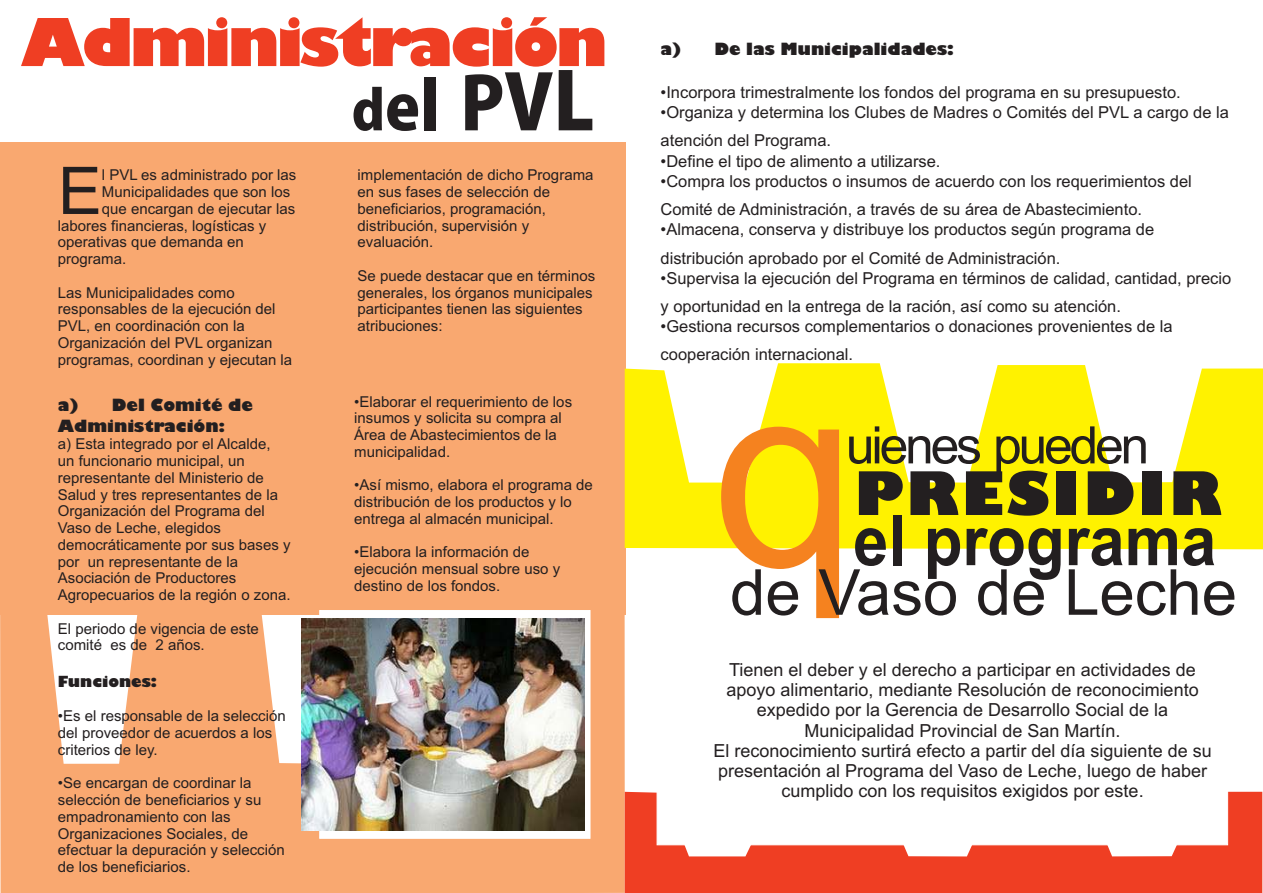
<style>
.page{position:relative;width:1263px;height:893px;background:#fff}
.page>*{position:absolute;margin:0;border:0;box-sizing:border-box;transform-origin:0 0}
.t1{font:262.5px "Arial";color:#f5821f}
.t2{font:700 69.9px "Arial";color:#231f20;scale:.91 1}
.t3{font:65.85px "Arial";color:#231f20}
.t4{font:800 64.5px "Gill Sans";letter-spacing:-.05em;color:#ef3e23}
.t5{font:63.45px "Arial";color:#231f20}
.t6{font:800 58.65px "Gill Sans";letter-spacing:.05em;color:#231f20}
.t7{font:800 54px "Koz Go Pro";color:#231f20}
.t8{font:51.6px "Arial";letter-spacing:-.065em;color:#231f20}
.t9{font:18px/20.1px "Arial";color:#231f20;text-align:center}
.t10{font:16.5px/28.3px "Arial";color:#231f20}
.t11{font:800 16.5px "Gill Sans";color:#231f20}
.t12{font:15px/16.8px "Arial";color:#231f20}
.t13{font:800 15px "Gill Sans";color:#231f20}
.s1{font-size:63px}
.s2{font-size:66px}
.s3{font-size:72px}
.s4{font-size:75px}
.s5{font-size:78px}
.s6{font-size:15px}
</style>
<div class="page">
<div style="left:0;top:143px;width:625px;height:472px;background:#f9a870"></div>
<svg style="left:0;top:512px;width:625px;height:381px;fill:#f9a870"></svg>
<svg style="left:625px;top:363px;width:638px;height:186px;fill:#fff200"></svg>
<div style="left:625px;top:791px;width:637px;height:102px;background:#ef3e23"></div>
<svg style="left:656px;top:791px;width:572px;height:55px"></svg>
<svg style="left:319px;top:610px;width:272px;height:229px"></svg>
<img style="left:302px;top:618px;width:283px;height:213px">
<h3 class="t4" style="left:21px;top:17px;width:588px">Administración</h3>
<h3 class="t7" style="left:352px;top:83px;width:244px">d<span class="s1">e</span><span class="s2">l</span> <span class="s3">P</span><span class="s4">V</span><span class="s5">L</span></h3>
<p class="t12" style="left:102px;top:168px;width:196px">l PVL es administrado por las</p>
<p class="t12" style="left:358px;top:168px;width:237px">implementación de dicho Programa</p>
<h3 class="t3" style="left:58px;top:166px;width:45px">E</h3>
<p class="t12" style="left:102px;top:185px;width:190px">Municipalidades que son los</p>
<p class="t12" style="left:358px;top:185px;width:194px">en sus fases de selección de</p>
<p class="t12" style="left:102px;top:202px;width:195px">que encargan de ejecutar las</p>
<p class="t12" style="left:358px;top:202px;width:190px">beneficiarios, programación,</p>
<p class="t12" style="left:58px;top:218px;width:210px">labores financieras, logísticas y</p>
<p class="t12" style="left:358px;top:218px;width:173px">distribución, supervisión y</p>
<p class="t12" style="left:58px;top:235px;width:187px">operativas que demanda en</p>
<p class="t12" style="left:358px;top:235px;width:77px">evaluación.</p>
<p class="t12" style="left:58px;top:252px;width:70px">programa.</p>
<p class="t12" style="left:358px;top:269px;width:239px">Se puede destacar que en términos</p>
<p class="t12" style="left:58px;top:285px;width:178px">Las Municipalidades como</p>
<p class="t12" style="left:358px;top:285px;width:237px">generales, los órganos municipales</p>
<p class="t12" style="left:58px;top:302px;width:219px">responsables de la ejecución del</p>
<p class="t12" style="left:358px;top:302px;width:227px">participantes tienen las siguientes</p>
<p class="t12" style="left:58px;top:319px;width:188px">PVL, en coordinación con la</p>
<p class="t12" style="left:358px;top:319px;width:87px">atribuciones:</p>
<p class="t12" style="left:58px;top:336px;width:236px">Organización del PVL organizan programas, coordinan y ejecutan la</p>
<p class="t11" style="left:58px;top:398px;width:196px">a) Del Comité de</p>
<p class="t12" style="left:354px;top:394px;width:219px">•Elaborar el requerimiento de los insumos y solicita su compra al</p>
<p class="t11" style="left:58px;top:419px;width:168px">Administración<span class="s6">:</span></p>
<p class="t12" style="left:354px;top:428px;width:204px">Área de Abastecimientos de la</p>
<p class="t12" style="left:58px;top:437px;width:214px">a) Esta integrado por el Alcalde,</p>
<p class="t12" style="left:354px;top:444px;width:97px">municipalidad.</p>
<p class="t12" style="left:58px;top:454px;width:207px">un funcionario municipal, un representante del Ministerio de</p>
<p class="t12" style="left:354px;top:478px;width:240px">•Así mismo, elabora el programa de</p>
<p class="t12" style="left:58px;top:487px;width:222px">Salud y tres representantes de la</p>
<p class="t12" style="left:354px;top:495px;width:219px">distribución de los productos y lo</p>
<p class="t12" style="left:58px;top:504px;width:208px">Organización del Programa del</p>
<p class="t12" style="left:354px;top:511px;width:201px">entrega al almacén municipal.</p>
<p class="t12" style="left:58px;top:521px;width:234px">Vaso de Leche, elegidos democráticamente por sus bases y</p>
<p class="t12" style="left:354px;top:545px;width:177px">•Elabora la información de</p>
<p class="t12" style="left:58px;top:554px;width:182px">por un representante de la</p>
<p class="t12" style="left:354px;top:562px;width:207px">ejecución mensual sobre uso y</p>
<p class="t12" style="left:58px;top:571px;width:180px">Asociación de Productores</p>
<p class="t12" style="left:354px;top:579px;width:147px">destino de los fondos.</p>
<p class="t12" style="left:58px;top:588px;width:234px">Agropecuarios de la región o zona.</p>
<p class="t12" style="left:58px;top:621px;width:202px">El periodo de vigencia de este comité es de 2 años.</p>
<p class="t13" style="left:58px;top:676px;width:101px">Funciones:</p>
<p class="t12" style="left:58px;top:709px;width:229px">•Es el responsable de la selección del proveedor de acuerdos a los criterios de ley.</p>
<p class="t12" style="left:58px;top:776px;width:228px">•Se encargan de coordinar la selección de beneficiarios y su empadronamiento con las<br>Organizaciones Sociales, de efectuar la depuración y selección de los beneficiarios.</p>
<p class="t11" style="left:660px;top:43px;width:295px">a) De las Municipalidades:</p>
<p class="t10" style="left:660px;top:80px;width:522px">•Incorpora trimestralmente los fondos del programa en su presupuesto.</p>
<p class="t10" style="left:660px;top:100px;width:570px">•Organiza y determina los Clubes de Madres o Comités del PVL a cargo de la atención del Programa.</p>
<p class="t10" style="left:660px;top:148px;width:281px">•Define el tipo de alimento a utilizarse.</p>
<p class="t10" style="left:660px;top:168px;width:533px">•Compra los productos o insumos de acuerdo con los requerimientos del<br>Comité de Administración, a través de su área de Abastecimiento.</p>
<p class="t10" style="left:660px;top:217px;width:495px">•Almacena, conserva y distribuye los productos según programa de distribución aprobado por el Comité de Administración.</p>
<p class="t10" style="left:660px;top:265px;width:572px">•Supervisa la ejecución del Programa en términos de calidad, cantidad, precio y oportunidad en la entrega de la ración, así como su atención.</p>
<p class="t10" style="left:660px;top:314px;width:513px">•Gestiona recursos complementarios o donaciones provenientes de la cooperación internacional.</p>
<h1 class="t1" style="left:712px;top:375px;width:147px">q</h1>
<h3 class="t8" style="left:846px;top:426px;width:305px">uienes pueden</h3>
<h3 class="t6" style="left:854px;top:471px;width:369px">PRESIDIR</h3>
<h2 class="t2" style="left:853px;top:514px;width:401px">el programa</h2>
<h3 class="t5" style="left:730px;top:569px;width:508px">de Vaso de Leche</h3>
<p class="t9" style="left:713px;top:661px;width:500px">Tienen el deber y el derecho a participar en actividades de apoyo alimentario, mediante Resolución de reconocimiento expedido por la Gerencia de Desarrollo Social de la Municipalidad Provincial de San Martín.<br>El reconocimiento surtirá efecto a partir del día siguiente de su presentación al Programa del Vaso de Leche, luego de haber cumplido con los requisitos exigidos por este.</p>
</div>
